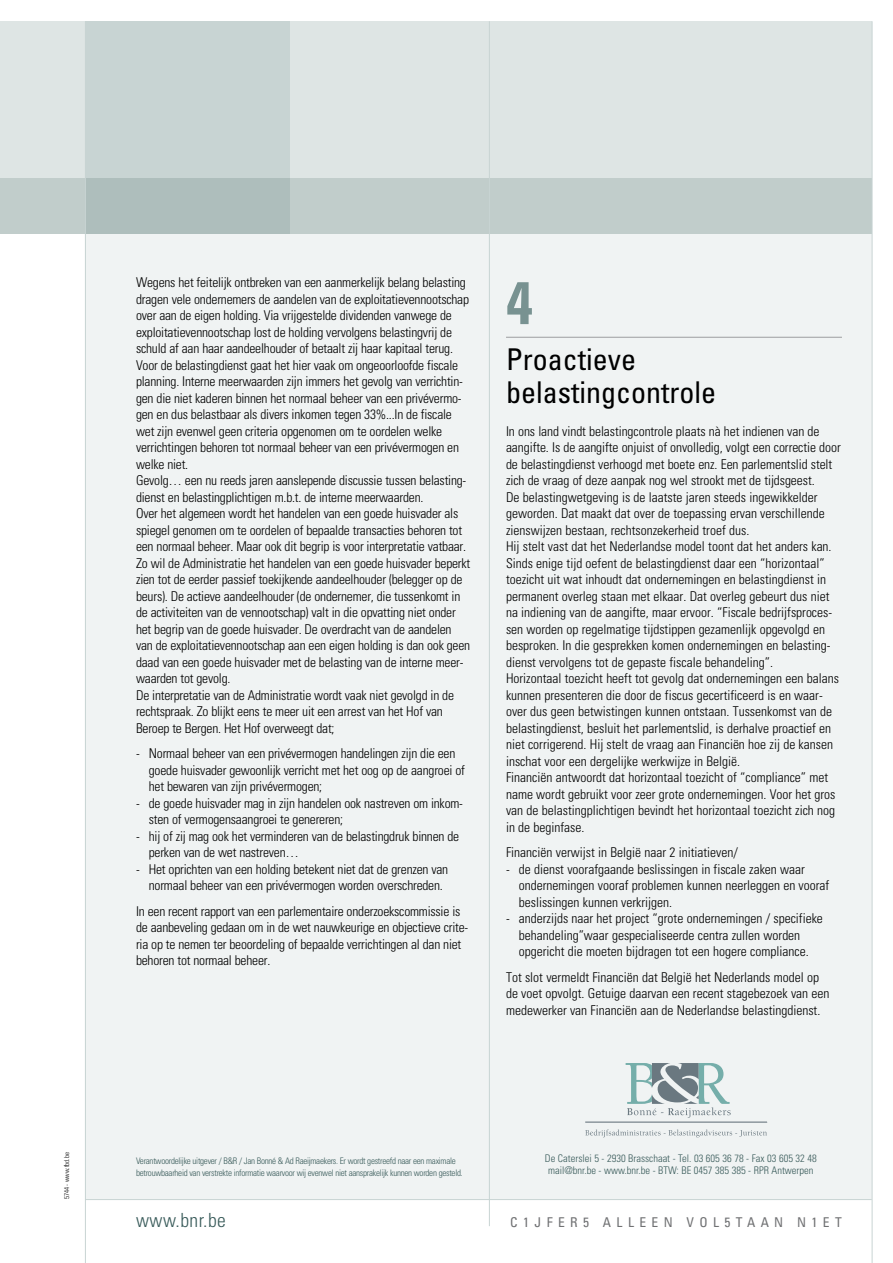
<style>
.page{position:relative;width:893px;height:1263px;background:#fff}
.page>*{position:absolute;margin:0;border:0;box-sizing:border-box;transform-origin:0 0}
.t1{font:60px "Univers Condensed Bold SC850";color:#789291}
.t2{font:condensed 30px/33px "Univers";color:#000}
.t3{font:300 condensed 19.5px "Univers";letter-spacing:.025em;color:#395b5a}
.t4{font:300 condensed 13.5px/16.5px "Univers";letter-spacing:-.015em;color:#000}
.t5{font:condensed 13.5px "Univers";letter-spacing:.4em;color:#707173}
.t6{font:300 condensed 10.5px/12px "Univers";color:#395b5a;text-align:center}
.t7{font:300 condensed 9px/12px "Univers";letter-spacing:-.03em;color:#395b5a}
.t8{font:300 condensed 6.75px "Univers";color:#000}
</style>
<div class="page">
<div style="left:85px;top:234px;width:787px;height:965px;background:#f0f3f3"></div>
<div style="left:0;top:21px;width:872px;height:213px;background:#dee5e4"></div>
<div style="left:85px;top:21px;width:204px;height:213px;background:#c8d4d3"></div>
<div style="left:0;top:179px;width:872px;height:55px;background:linear-gradient(to right,#b5c3c1,#c4d0ce)"></div>
<hr style="left:872px;top:21px;width:1px;height:1242px;background:#c8d4d3">
<hr style="left:489px;top:21px;width:1px;height:1205px;background:#c8d4d3">
<hr style="left:85px;top:1199px;width:787px;height:1px;background:#c8d4d3">
<hr style="left:506px;top:337px;width:336px;height:1px;background:#9c9d9f">
<hr style="left:85px;top:21px;width:1px;height:1242px;background:#c8d4d3">
<hr style="left:585px;top:1122px;width:182px;height:1px;background:#6b7880">
<svg style="left:585px;top:1129px;width:182px;height:8px"></svg>
<svg style="left:626px;top:1063px;width:105px;height:55px"></svg>
<p class="t4" style="left:136px;top:274px;width:336px">Wegens het feitelijk ontbreken van een aanmerkelijk belang belasting dragen vele ondernemers de aandelen van de exploitatievennootschap over aan de eigen holding. Via vrijgestelde dividenden vanwege de exploitatievennootschap lost de holding vervolgens belastingvrij de schuld af aan haar aandeelhouder of betaalt zij haar kapitaal terug.<br>Voor de belastingdienst gaat het hier vaak om ongeoorloofde fiscale planning. Interne meerwaarden zijn immers het gevolg van verrichtin&shy;gen die niet kaderen binnen het normaal beheer van een privévermo&shy;gen en dus belastbaar als divers inkomen tegen 33%...In de fiscale wet zijn evenwel geen criteria opgenomen om te oordelen welke verrichtingen behoren tot normaal beheer van een privévermogen en welke niet.<br>Gevolg… een nu reeds jaren aanslepende discussie tussen belasting&shy;dienst en belastingplichtigen m.b.t. de interne meerwaarden.<br>Over het algemeen wordt het handelen van een goede huisvader als spiegel genomen om te oordelen of bepaalde transacties behoren tot een normaal beheer. Maar ook dit begrip is voor interpretatie vatbaar.<br>Zo wil de Administratie het handelen van een goede huisvader beperkt zien tot de eerder passief toekijkende aandeelhouder (belegger op de beurs). De actieve aandeelhouder (de ondernemer, die tussenkomt in de activiteiten van de vennootschap) valt in die opvatting niet onder het begrip van de goede huisvader. De overdracht van de aandelen van de exploitatievennootschap aan een eigen holding is dan ook geen daad van een goede huisvader met de belasting van de interne meer&shy;waarden tot gevolg.<br>De interpretatie van de Administratie wordt vaak niet gevolgd in de rechtspraak. Zo blijkt eens te meer uit een arrest van het Hof van Beroep te Bergen. Het Hof overweegt dat;</p>
<p class="t4" style="left:149px;top:745px;width:318px;text-indent:-13px">- Normaal beheer van een privévermogen handelingen zijn die een goede huisvader gewoonlijk verricht met het oog op de aangroei of het bewaren van zijn privévermogen;</p>
<p class="t4" style="left:149px;top:794px;width:316px;text-indent:-13px">- de goede huisvader mag in zijn handelen ook nastreven om inkom&shy;sten of vermogensaangroei te genereren;</p>
<p class="t4" style="left:149px;top:827px;width:312px;text-indent:-13px">- hij of zij mag ook het verminderen van de belastingdruk binnen de perken van de wet nastreven…</p>
<p class="t4" style="left:136px;top:860px;width:314px;text-align:center">- Het oprichten van een holding betekent niet dat de grenzen van normaal beheer van een privévermogen worden overschreden.</p>
<p class="t4" style="left:136px;top:902px;width:334px">In een recent rapport van een parlementaire onderzoekscommissie is de aanbeveling gedaan om in de wet nauwkeurige en objectieve crite&shy;ria op te nemen ter beoordeling of bepaalde verrichtingen al dan niet behoren tot normaal beheer.</p>
<h1 class="t1" style="left:506px;top:266px;width:28px">4</h1>
<h2 class="t2" style="left:506px;top:342px;width:211px">Proactieve belastingcontrole</h2>
<p class="t4" style="left:506px;top:423px;width:336px">In ons land vindt belastingcontrole plaats nà het indienen van de aangifte. Is de aangifte onjuist of onvolledig, volgt een correctie door de belastingdienst verhoogd met boete enz. Een parlementslid stelt zich de vraag of deze aanpak nog wel strookt met de tijdsgeest.<br>De belastingwetgeving is de laatste jaren steeds ingewikkelder geworden. Dat maakt dat over de toepassing ervan verschillende zienswijzen bestaan, rechtsonzekerheid troef dus.<br>Hij stelt vast dat het Nederlandse model toont dat het anders kan.<br>Sinds enige tijd oefent de belastingdienst daar een “horizontaal” toezicht uit wat inhoudt dat ondernemingen en belastingdienst in permanent overleg staan met elkaar. Dat overleg gebeurt dus niet na indiening van de aangifte, maar ervoor. “Fiscale bedrijfsproces&shy;sen worden op regelmatige tijdstippen gezamenlijk opgevolgd en besproken. In die gesprekken komen ondernemingen en belasting&shy;dienst vervolgens tot de gepaste fiscale behandeling”.<br>Horizontaal toezicht heeft tot gevolg dat ondernemingen een balans kunnen presenteren die door de fiscus gecertificeerd is en waar&shy;over dus geen betwistingen kunnen ontstaan. Tussenkomst van de belastingdienst, besluit het parlementslid, is derhalve proactief en niet corrigerend. Hij stelt de vraag aan Financiën hoe zij de kansen inschat voor een dergelijke werkwijze in België.<br>Financiën antwoordt dat horizontaal toezicht of “compliance” met name wordt gebruikt voor zeer grote ondernemingen. Voor het gros van de belastingplichtigen bevindt het horizontaal toezicht zich nog in de beginfase.</p>
<p class="t4" style="left:506px;top:844px;width:233px">Financiën verwijst in België naar 2 initiatieven/</p>
<p class="t4" style="left:519px;top:861px;width:312px;text-indent:-13px">- de dienst voorafgaande beslissingen in fiscale zaken waar ondernemingen vooraf problemen kunnen neerleggen en vooraf beslissingen kunnen verkrijgen.</p>
<p class="t4" style="left:519px;top:910px;width:306px;text-indent:-13px">- anderzijds naar het project “grote ondernemingen / specifieke behandeling”waar gespecialiseerde centra zullen worden opgericht die moeten bijdragen tot een hogere compliance.</p>
<p class="t4" style="left:506px;top:969px;width:325px">Tot slot vermeldt Financiën dat België het Nederlands model op de voet opvolgt. Getuige daarvan een recent stagebezoek van een medewerker van Financiën aan de Nederlandse belastingdienst.</p>
<p class="t8" style="left:63px;top:1199px;width:49px;rotate:-90deg">5744 - www.fbd.be</p>
<p class="t7" style="left:136px;top:1155px;width:328px">Verantwoordelijke uitgever / B&amp;R / Jan Bonné &amp; Ad Raeijmaekers. Er wordt gestreefd naar een maximale betrouwbaarheid van verstrekte informatie waarvoor wij evenwel niet aansprakelijk kunnen worden gesteld.</p>
<p class="t6" style="left:545px;top:1152px;width:273px">De Caterslei 5 - 2930 Brasschaat - Tel. 03 605 36 78 - Fax 03 605 32 48 mail@bnr.be - www.bnr.be - BTW: BE 0457 385 385 - RPR Antwerpen</p>
<h3 class="t3" style="left:136px;top:1209px;width:91px">www.bnr.be</h3>
<p class="t5" style="left:510px;top:1214px;width:333px">C1jfEr5 a llee n vol5taa n n1e t</p>
</div>
